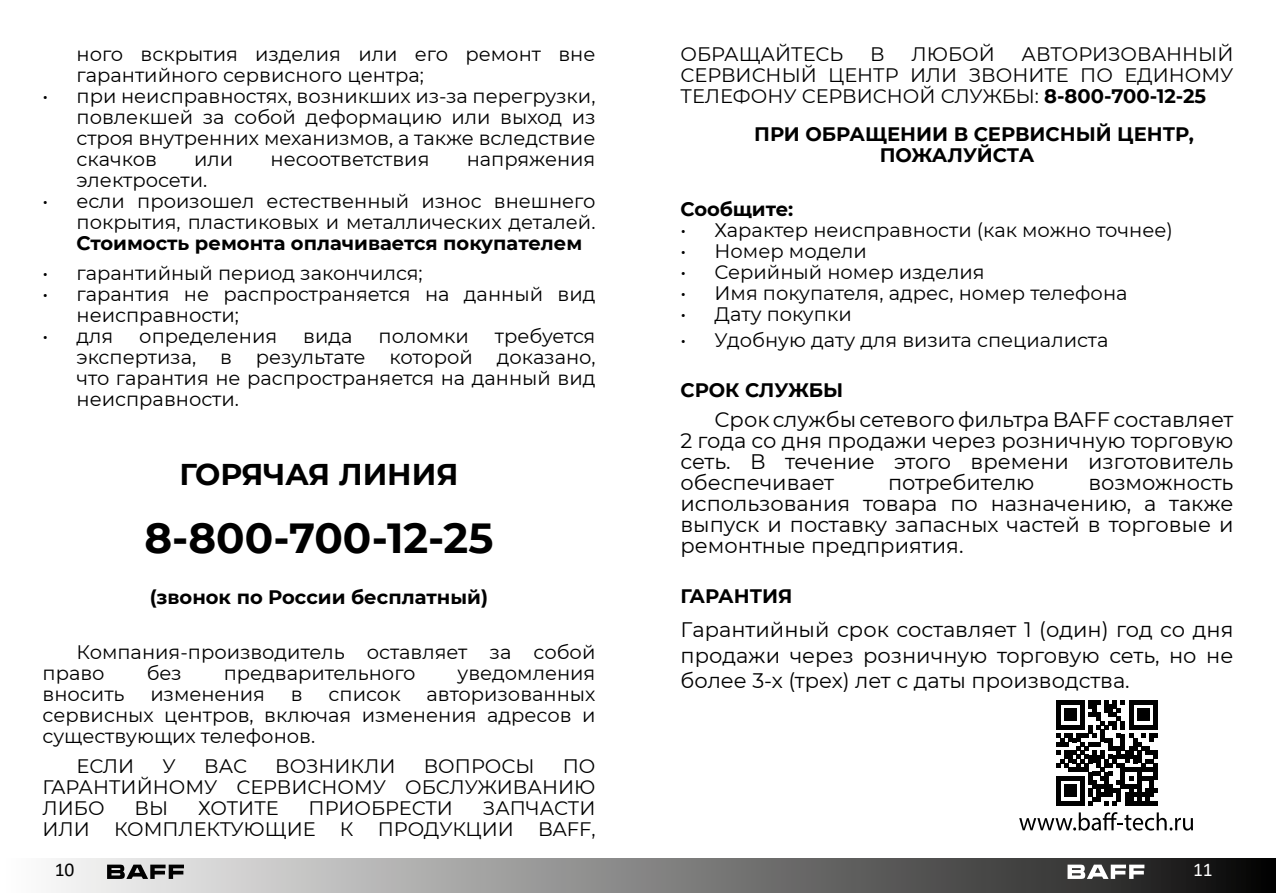
<style>
.page{position:relative;width:1276px;height:893px;background:#fff}
.page>*{position:absolute;margin:0;border:0;box-sizing:border-box;transform-origin:0 0}
.t1{font:700 42px "Montserrat";color:#000}
.t2{font:700 30px "Montserrat";color:#000}
.t3{font:21px/21px "Montserrat";color:#000;text-align:justify}
.t4{font:19.5px/21px "Montserrat";color:#000;text-align:justify}
.t5{font:700 19.5px/21px "Montserrat";color:#000}
.t6{font:19.5px "Calibri";color:#000}
.t7{font:19.5px "Calibri";color:#fff}
.s1{font-weight:700}
</style>
<div class="page">
<div style="left:0;top:858px;width:1276px;height:35px;background:linear-gradient(to right,#fefefe,#0f0f0e)"></div>
<svg style="left:107px;top:865px;width:77px;height:14px"></svg>
<svg style="left:1067px;top:865px;width:77px;height:14px"></svg>
<svg style="left:1056px;top:700px;width:101px;height:105px"></svg>
<svg style="left:1019px;top:812px;width:174px;height:19px"></svg>
<p class="t4" style="left:77px;top:43px;width:520px">ного вскрытия изделия или его ремонт вне гарантийного сервисного центра;</p>
<p class="t4" style="left:77px;top:85px;width:520px;text-indent:-34px">• при неисправностях, возникших из-за перегрузки, повлекшей за собой деформацию или выход из строя внутренних механизмов, а также вследствие скачков</p>
<p class="t4" style="left:194px;top:148px;width:41px">или</p>
<p class="t4" style="left:270px;top:148px;width:160px">несоответствия</p>
<p class="t4" style="left:467px;top:148px;width:130px">напряжения</p>
<p class="t4" style="left:77px;top:169px;width:132px">электросети.</p>
<p class="t4" style="left:43px;top:190px;width:554px;text-align:right">• если произошел естественный износ внешнего покрытия, пластиковых и металлических деталей.</p>
<p class="t5" style="left:77px;top:232px;width:507px">Стоимость ремонта оплачивается покупателем</p>
<p class="t4" style="left:43px;top:262px;width:381px">• гарантийный период закончился;</p>
<p class="t4" style="left:77px;top:283px;width:520px;text-indent:-34px">• гарантия не распространяется на данный вид неисправности;</p>
<p class="t4" style="left:43px;top:325px;width:72px">• для</p>
<p class="t4" style="left:139px;top:325px;width:140px">определения</p>
<p class="t4" style="left:303px;top:325px;width:51px">вида</p>
<p class="t4" style="left:378px;top:325px;width:92px">поломки</p>
<p class="t4" style="left:77px;top:325px;width:520px;text-indent:418px">требуется экспертиза, в результате которой доказано, что гарантия не распространяется на данный вид неисправности.</p>
<h2 class="t2" style="left:179px;top:453px;width:280px">ГОРЯЧАЯ ЛИНИЯ</h2>
<h1 class="t1" style="left:145px;top:508px;width:350px">8-800-700-12-25</h1>
<p class="t5" style="left:150px;top:586px;width:340px">(звонок по России бесплатный)</p>
<p class="t4" style="left:43px;top:641px;width:554px;text-indent:34px">Компания-производитель оставляет за собой право</p>
<p class="t4" style="left:147px;top:662px;width:37px">без</p>
<p class="t4" style="left:224px;top:662px;width:193px">предварительного</p>
<p class="t4" style="left:457px;top:662px;width:139px">уведомления</p>
<p class="t4" style="left:43px;top:683px;width:554px;text-indent:384px">авторизованных сервисных центров, включая изменения адресов и существующих телефонов.</p>
<p class="t4" style="left:77px;top:754px;width:59px">ЕСЛИ</p>
<p class="t4" style="left:163px;top:754px;width:15px">У</p>
<p class="t4" style="left:204px;top:754px;width:44px">ВАС</p>
<p class="t4" style="left:275px;top:754px;width:122px">ВОЗНИКЛИ</p>
<p class="t4" style="left:424px;top:754px;width:112px">ВОПРОСЫ</p>
<p class="t4" style="left:43px;top:683px;width:84px">вносить</p>
<p class="t4" style="left:150px;top:683px;width:116px">изменения</p>
<p class="t4" style="left:291px;top:683px;width:13px">в</p>
<p class="t4" style="left:329px;top:683px;width:74px">список</p>
<p class="t4" style="left:43px;top:754px;width:554px;text-indent:520px">ПО ГАРАНТИЙНОМУ СЕРВИСНОМУ ОБСЛУЖИВАНИЮ ЛИБО</p>
<p class="t4" style="left:43px;top:796px;width:554px;text-align:right">ЗАПЧАСТИ<br>ИЛИ КОМПЛЕКТУЮЩИЕ К ПРОДУКЦИИ BAFF,</p>
<p class="t4" style="left:135px;top:796px;width:35px">ВЫ</p>
<p class="t4" style="left:198px;top:796px;width:82px">ХОТИТЕ</p>
<p class="t4" style="left:309px;top:796px;width:146px">ПРИОБРЕСТИ</p>
<p class="t4" style="left:680px;top:43px;width:554px;text-indent:341px">АВТОРИЗОВАННЫЙ СЕРВИСНЫЙ ЦЕНТР ИЛИ ЗВОНИТЕ ПО ЕДИНОМУ ТЕЛЕФОНУ СЕРВИСНОЙ СЛУЖБЫ: <span class="s1">8-800-700-12-25</span></p>
<p class="t5" style="left:879px;top:123px;width:316px;text-indent:-126px">ПРИ ОБРАЩЕНИИ В СЕРВИСНЫЙ ЦЕНТР,<br>ПОЖАЛУЙСТА</p>
<p class="t5" style="left:680px;top:198px;width:114px">Сообщите:</p>
<p class="t4" style="left:680px;top:219px;width:494px">• Характер неисправности (как можно точнее)</p>
<p class="t4" style="left:680px;top:240px;width:188px">• Номер модели</p>
<p class="t4" style="left:680px;top:261px;width:305px">• Серийный номер изделия</p>
<p class="t4" style="left:680px;top:282px;width:448px">• Имя покупателя, адрес, номер телефона</p>
<p class="t4" style="left:680px;top:303px;width:173px">• Дату покупки</p>
<p class="t4" style="left:680px;top:329px;width:429px">• Удобную дату для визита специалиста</p>
<p class="t5" style="left:680px;top:379px;width:164px">СРОК СЛУЖБЫ</p>
<p class="t3" style="left:680px;top:408px;width:554px;text-indent:34px">Срок службы сетевого фильтра BAFF составляет 2 года со дня продажи через розничную торговую сеть. В течение этого времени изготовитель обеспечивает</p>
<p class="t4" style="left:680px;top:43px;width:164px">ОБРАЩАЙТЕСЬ</p>
<p class="t4" style="left:870px;top:43px;width:16px">В</p>
<p class="t4" style="left:911px;top:43px;width:85px">ЛЮБОЙ</p>
<p class="t3" style="left:888px;top:471px;width:148px">потребителю</p>
<p class="t3" style="left:680px;top:471px;width:554px;text-indent:408px">возможность использования товара по назначению, а также выпуск и поставку запасных частей в торговые и ремонтные предприятия.</p>
<p class="t5" style="left:680px;top:585px;width:113px">ГАРАНТИЯ</p>
<p class="t3" style="left:680px;top:616px;width:554px;line-height:25.5px">Гарантийный срок составляет 1 (один) год со дня продажи через розничную торговую сеть, но не более 3-х (трех) лет с даты производства.</p>
<p class="t6" style="left:55px;top:856px;width:21px">10</p>
<p class="t7" style="left:1193px;top:856px;width:21px">11</p>
</div>
